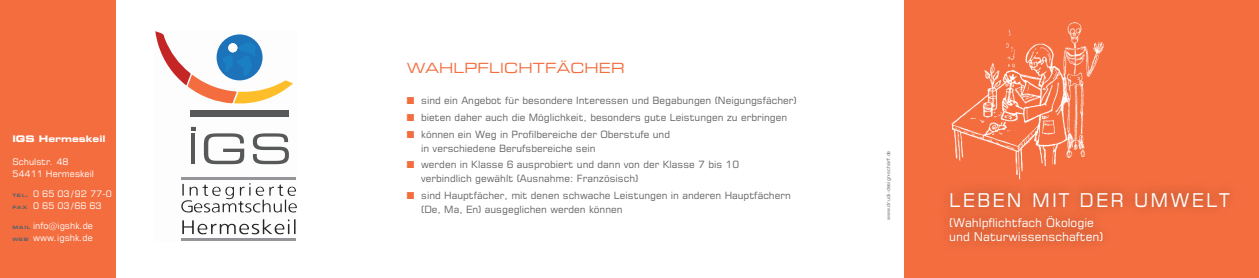
<style>
.page{position:relative;width:1259px;height:278px;background:#fff}
.page>*{position:absolute;margin:0;border:0;box-sizing:border-box;transform-origin:0 0}
.t1{font:19px "Square 721 BT";letter-spacing:.115em;color:#fff}
.t2{font:expanded 14px "Square 721 BT";letter-spacing:.015em;color:#f36d3f}
.t3{font:12px/14px "Square 721 BT";color:#fff}
.t4{font:10px/14px "Square 721 BT";color:#636366}
.t5{font:9px/12px "Square 721 BT";color:#fff}
.t6{font:700 expanded 9px "Square 721 BT";color:#fff}
.t7{font:5px "Square 721 BT";color:#636366}
.s1{font-weight:700;font-stretch:expanded;font-size:4.5px;color:#636366}
.s2{font-weight:700;font-stretch:expanded;font-size:6px;color:#636366}
.s3{color:#f36d3f}
</style>
<div class="page">
<svg style="left:181px;top:103px;width:115px;height:138px"></svg>
<svg style="left:182px;top:219px;width:113px;height:15px"></svg>
<svg style="left:181px;top:183px;width:116px;height:30px"></svg>
<svg style="left:155px;top:31px;width:138px;height:72px"></svg>
<hr style="left:191px;top:134px;width:4px;height:30px;background:#57585a">
<svg style="left:204px;top:133px;width:40px;height:31px"></svg>
<svg style="left:253px;top:133px;width:36px;height:31px"></svg>
<svg style="left:191px;top:127px;width:4px;height:4px"></svg>
<div style="left:191px;top:110px;width:98px;height:6px;background:#57585a"></div>
<hr style="left:182px;top:177px;width:114px;height:3px;background:#939598">
<hr style="left:182px;top:238px;width:114px;height:3px;background:#939598">
<div style="left:904px;top:0;width:355px;height:278px;background:#f36d3f"></div>
<div style="left:0;top:0;width:116px;height:278px;background:#f36d3f"></div>
<img style="left:940px;top:18px;width:164px;height:162px">
<p class="t6" style="left:12px;top:133px;width:95px">IGS Hermeskeil</p>
<p class="t5" style="left:12px;top:155px;width:83px">Schulstr. 48<br>54411 Hermeskeil</p>
<p class="t5" style="left:12px;top:187px;width:101px"><span class="s1">TEL</span><span class="s2">.</span> 0 65 03/92 77-0<br><span class="s1">FAX</span> 0 65 03/66 63</p>
<p class="t5" style="left:12px;top:219px;width:82px"><span class="s1">MAIL</span> info@igshk.de<br><span class="s1">WEB</span> www.igshk.de</p>
<h2 class="t2" style="left:407px;top:59px;width:219px">WAHLPFLICHTFÄCHER</h2>
<p class="t4" style="left:407px;top:93px;width:391px"><span class="s3">■</span> sind ein Angebot für besondere Interessen und Begabungen (Neigungsfächer)</p>
<p class="t4" style="left:407px;top:110px;width:382px"><span class="s3">■</span> bieten daher auch die Möglichkeit, besonders gute Leistungen zu erbringen</p>
<p class="t4" style="left:421px;top:127px;width:250px;text-indent:-14px"><span class="s3">■</span> können ein Weg in Profilbereiche der Oberstufe und in verschiedene Berufsbereiche sein</p>
<p class="t4" style="left:421px;top:158px;width:319px;text-indent:-14px"><span class="s3">■</span> werden in Klasse 6 ausprobiert und dann von der Klasse 7 bis 10 verbindlich gewählt (Ausnahme: Französisch)</p>
<p class="t4" style="left:421px;top:188px;width:371px;text-indent:-14px"><span class="s3">■</span> sind Hauptfächer, mit denen schwache Leistungen in anderen Hauptfächern (De, Ma, En) ausgeglichen werden können</p>
<p class="t7" style="left:885px;top:220px;width:71px;rotate:-90deg">www.druck-design-schärf.de</p>
<h1 class="t1" style="left:949px;top:188px;width:282px">LEBEN MIT DER UMWELT</h1>
<p class="t3" style="left:949px;top:216px;width:156px">(Wahlpflichtfach Ökologie und Naturwissenschaften)</p>
</div>
